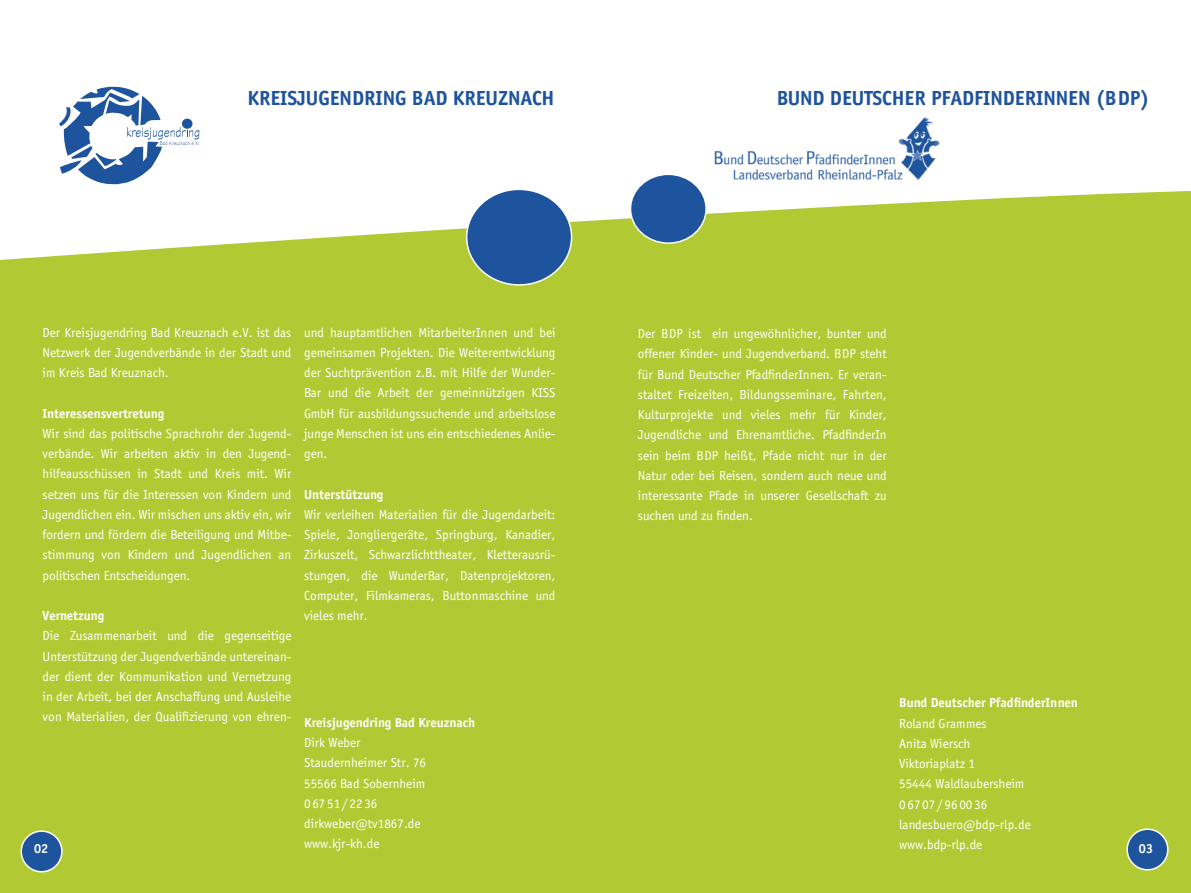
<style>
.page{position:relative;width:1191px;height:893px;background:#fff}
.page>*{position:absolute;margin:0;border:0;box-sizing:border-box;transform-origin:0 0}
.t1{font:700 21px "Officina Sans EF";color:#1e549e}
.t2{font:13.5px/20.2px "Officina Sans EF";color:#fff;text-align:justify}
.t3{font:700 13.5px "Officina Sans EF";color:#fff}
</style>
<div class="page">
<div style="left:0;top:190px;width:1191px;height:703px;background:#b1ca34"></div>
<div style="left:630px;top:174px;width:76px;height:69px;background:#1e549e;border-radius:50%"></div>
<div style="left:630px;top:174px;width:77px;height:70px;border:2px solid #fff;border-radius:50%"></div>
<div style="left:467px;top:189px;width:104px;height:96px;background:#1e549e;border-radius:50%"></div>
<div style="left:466px;top:189px;width:106px;height:97px;border:2px solid #fff;border-radius:50%"></div>
<div style="left:1127px;top:829px;width:40px;height:41px;background:#1e549e;border-radius:50%"></div>
<div style="left:1126px;top:828px;width:42px;height:42px;border:2px solid #fff;border-radius:50%"></div>
<div style="left:21px;top:831px;width:41px;height:41px;background:#1e549e;border-radius:50%"></div>
<div style="left:21px;top:830px;width:42px;height:42px;border:2px solid #fff;border-radius:50%"></div>
<img style="left:714px;top:117px;width:226px;height:63px">
<svg style="left:59px;top:87px;width:141px;height:97px"></svg>
<h1 class="t1" style="left:247px;top:85px;width:308px">Kreisjugendring Bad Kreuznach</h1>
<h1 class="t1" style="left:776px;top:85px;width:374px">Bund Deutscher PfadfinderInnen (BDP)</h1>
<p class="t2" style="left:304px;top:322px;width:253px">und hauptamtlichen MitarbeiterInnen und bei gemeinsamen Projekten. Die Weiterentwicklung der Suchtprävention z.B. mit Hilfe der Wunder-Bar und die Arbeit der gemeinnützigen KISS GmbH für ausbildungssuchende und arbeitslose junge Menschen ist uns ein entschiedenes Anlie&shy;gen.</p>
<p class="t3" style="left:304px;top:486px;width:81px">Unterstützung</p>
<p class="t2" style="left:304px;top:504px;width:253px">Wir verleihen Materialien für die Jugendarbeit:<br>Spiele, Jongliergeräte, Springburg, Kanadier, Zirkuszelt, Schwarzlichttheater, Kletterausrü&shy;stungen, die WunderBar, Datenprojektoren, Computer, Filmkameras, Buttonmaschine und vieles mehr.</p>
<p class="t2" style="left:43px;top:322px;width:250px">Der Kreisjugendring Bad Kreuznach e.V. ist das Netzwerk der Jugendverbände in der Stadt und im Kreis Bad Kreuznach.</p>
<p class="t3" style="left:43px;top:405px;width:123px">Interessensvertretung</p>
<p class="t2" style="left:43px;top:423px;width:250px">Wir sind das politische Sprachrohr der Jugend&shy;verbände. Wir arbeiten aktiv in den Jugend&shy;hilfeausschüssen in Stadt und Kreis mit. Wir setzen uns für die Interessen von Kindern und Jugendlichen ein. Wir mischen uns aktiv ein, wir fordern und fördern die Beteiligung und Mitbe&shy;stimmung von Kindern und Jugendlichen an politischen Entscheidungen.</p>
<p class="t3" style="left:43px;top:608px;width:63px">Vernetzung</p>
<p class="t2" style="left:43px;top:626px;width:250px">Die Zusammenarbeit und die gegenseitige Unterstützung der Jugendverbände untereinan&shy;der dient der Kommunikation und Vernetzung in der Arbeit, bei der Anschaffung und Ausleihe von Materialien, der Qualifizierung von ehren-</p>
<p class="t2" style="left:638px;top:324px;width:250px">Der BDP ist ein ungewöhnlicher, bunter und offener Kinder- und Jugendverband. BDP steht für Bund Deutscher PfadfinderInnen. Er veran&shy;staltet Freizeiten, Bildungsseminare, Fahrten, Kulturprojekte und vieles mehr für Kinder, Jugendliche und Ehrenamtliche. PfadfinderIn sein beim BDP heißt, Pfade nicht nur in der Natur oder bei Reisen, sondern auch neue und interessante Pfade in unserer Gesellschaft zu suchen und zu finden.</p>
<p class="t3" style="left:899px;top:695px;width:180px">Bund Deutscher PfadfinderInnen</p>
<p class="t2" style="left:899px;top:713px;width:133px;text-align:left">Roland Grammes<br>Anita Wiersch<br>Viktoriaplatz 1<br>55444 Waldlaubersheim<br>06707/960036 landesbuero@bdp-rlp.de www.bdp-rlp.de</p>
<p class="t3" style="left:304px;top:714px;width:173px">Kreisjugendring Bad Kreuznach</p>
<p class="t2" style="left:304px;top:733px;width:123px;text-align:left">Dirk Weber<br>Staudernheimer Str. 76<br>55566 Bad Sobernheim<br>06751/2236 dirkweber@tv1867.de www.kjr-kh.de</p>
<p class="t3" style="left:34px;top:841px;width:16px">02</p>
<p class="t3" style="left:1139px;top:840px;width:16px">03</p>
</div>
